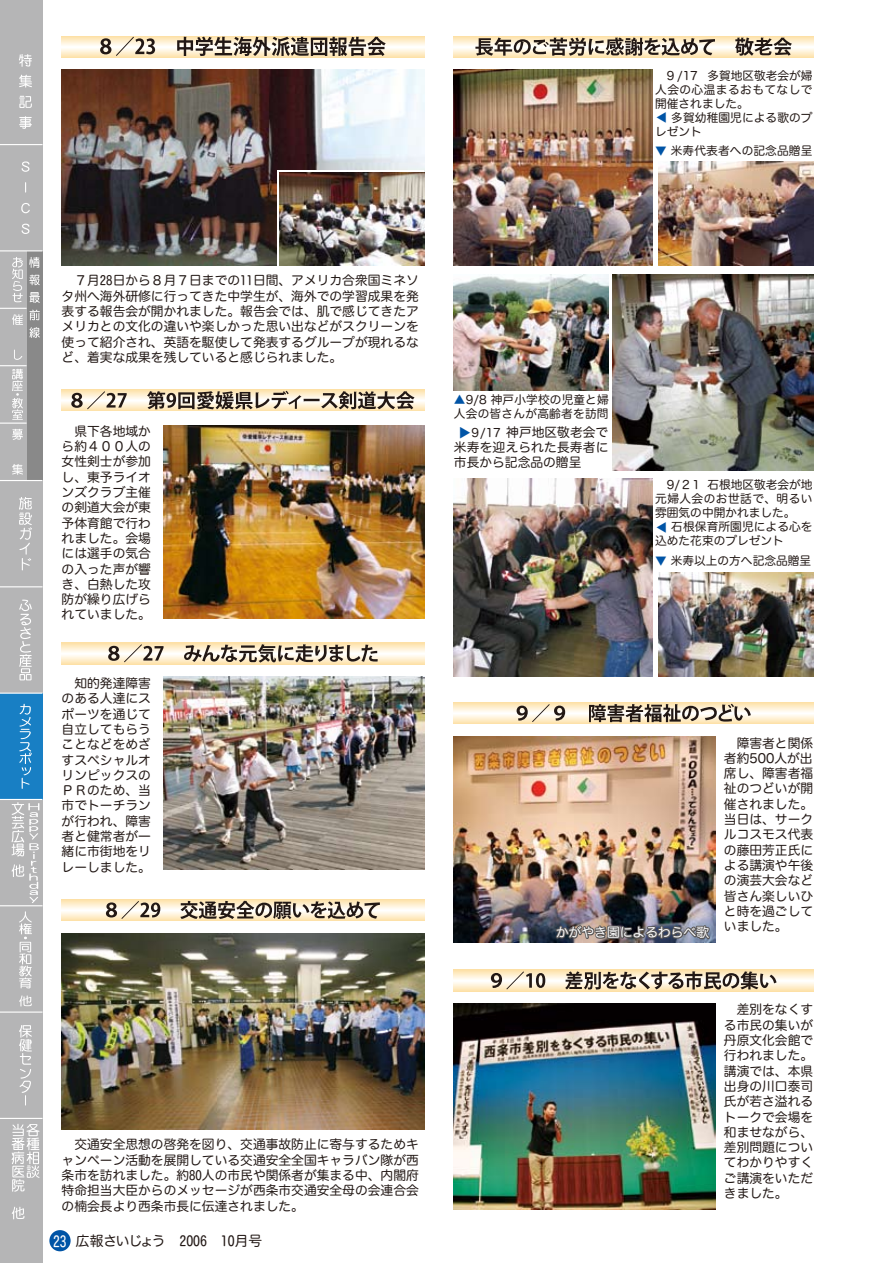
<style>
.page{position:relative;width:893px;height:1263px;background:#fff}
.page>*{position:absolute;margin:0;border:0;box-sizing:border-box;transform-origin:0 0}
.t1{font:13.8px "Hira Maru Pro W4";color:#221815}
.t2{font:12.75px/15.3px "Hira Maru Pro W4 90 pv RKSJ H";color:#221815;text-align:justify}
.t3{font:12.75px "Hira Maru Pro W4 90 pv RKSJ H";color:#fff}
.t4{font:11.7px/14.1px "Hira Maru Pro W4 90 pv RKSJ H";letter-spacing:.01em;color:#221815}
.s1{color:#0054a6}
.s2{font-size:15px;color:#fff}
.s3{font-size:11.7px}
</style>
<div class="page">
<svg style="left:62px;top:389px;width:362px;height:22px"></svg>
<svg style="left:62px;top:643px;width:362px;height:21px"></svg>
<svg style="left:62px;top:899px;width:362px;height:21px"></svg>
<svg style="left:454px;top:702px;width:359px;height:21px"></svg>
<svg style="left:454px;top:970px;width:359px;height:21px"></svg>
<svg style="left:454px;top:36px;width:359px;height:21px"></svg>
<svg style="left:62px;top:36px;width:362px;height:21px"></svg>
<svg style="left:71px;top:391px;width:56px;height:18px"></svg>
<svg style="left:147px;top:391px;width:267px;height:18px"></svg>
<svg style="left:475px;top:38px;width:240px;height:18px"></svg>
<svg style="left:735px;top:38px;width:57px;height:18px"></svg>
<svg style="left:108px;top:644px;width:56px;height:18px"></svg>
<svg style="left:184px;top:644px;width:194px;height:19px"></svg>
<svg style="left:517px;top:704px;width:48px;height:18px"></svg>
<svg style="left:589px;top:704px;width:162px;height:18px"></svg>
<svg style="left:491px;top:971px;width:54px;height:18px"></svg>
<img style="left:164px;top:425px;width:260px;height:193px">
<img style="left:164px;top:677px;width:260px;height:192px">
<img style="left:62px;top:69px;width:362px;height:197px">
<svg style="left:277px;top:170px;width:147px;height:96px"></svg>
<img style="left:280px;top:172px;width:144px;height:94px">
<svg style="left:100px;top:37px;width:55px;height:19px"></svg>
<svg style="left:177px;top:37px;width:209px;height:19px"></svg>
<img style="left:454px;top:1003px;width:261px;height:206px">
<img style="left:454px;top:736px;width:261px;height:207px">
<img style="left:554px;top:856px;width:222px;height:133px">
<svg style="left:106px;top:901px;width:54px;height:18px"></svg>
<svg style="left:180px;top:901px;width:200px;height:18px"></svg>
<div style="left:0;top:0;width:43px;height:1263px;background:#b5b5b6"></div>
<div style="left:0;top:693px;width:43px;height:106px;background:#187fc4"></div>
<div style="left:27px;top:251px;width:16px;height:229px;background:#898989"></div>
<svg style="left:19px;top:54px;width:13px;height:13px"></svg>
<svg style="left:19px;top:75px;width:13px;height:13px"></svg>
<svg style="left:19px;top:96px;width:13px;height:12px"></svg>
<svg style="left:19px;top:116px;width:13px;height:13px"></svg>
<svg style="left:12px;top:1124px;width:27px;height:68px"></svg>
<svg style="left:12px;top:1207px;width:13px;height:12px"></svg>
<svg style="left:19px;top:1025px;width:13px;height:80px"></svg>
<svg style="left:12px;top:802px;width:27px;height:101px"></svg>
<svg style="left:19px;top:497px;width:13px;height:73px"></svg>
<svg style="left:19px;top:600px;width:13px;height:80px"></svg>
<svg style="left:22px;top:161px;width:7px;height:11px"></svg>
<svg style="left:21px;top:203px;width:9px;height:10px"></svg>
<svg style="left:22px;top:224px;width:7px;height:10px"></svg>
<svg style="left:19px;top:704px;width:13px;height:85px"></svg>
<svg style="left:19px;top:911px;width:13px;height:77px"></svg>
<svg style="left:19px;top:995px;width:13px;height:11px"></svg>
<svg style="left:12px;top:464px;width:11px;height:11px"></svg>
<hr style="left:0;top:144px;width:43px;height:1px;background:#fff">
<hr style="left:0;top:250px;width:43px;height:1px;background:#fff">
<hr style="left:0;top:480px;width:43px;height:1px;background:#fff">
<hr style="left:0;top:586px;width:43px;height:1px;background:#fff">
<hr style="left:0;top:693px;width:43px;height:1px;background:#fff">
<hr style="left:0;top:799px;width:43px;height:1px;background:#fff">
<hr style="left:0;top:905px;width:43px;height:1px;background:#fff">
<hr style="left:0;top:1011px;width:43px;height:2px;background:#fff">
<hr style="left:0;top:1118px;width:43px;height:1px;background:#fff">
<svg style="left:0;top:257px;width:40px;height:81px"></svg>
<svg style="left:0;top:350px;width:27px;height:90px"></svg>
<img style="left:453px;top:274px;width:155px;height:116px">
<img style="left:612px;top:274px;width:201px;height:196px">
<img style="left:658px;top:161px;width:155px;height:105px">
<img style="left:454px;top:69px;width:198px;height:197px">
<img style="left:454px;top:479px;width:198px;height:198px">
<img style="left:658px;top:572px;width:155px;height:105px">
<img style="left:62px;top:933px;width:362px;height:196px">
<div style="left:49px;top:1230px;width:22px;height:21px;background:#0054a6;border-radius:50%"></div>
<p class="t4" style="left:655px;top:68px;width:159px;text-align:justify">　9 /17 多賀地区敬老会が婦人会の心温まるおもてなしで開催されました。</p>
<p class="t4" style="left:655px;top:110px;width:159px;text-indent:16px">多賀幼稚園児による歌のプレゼント</p>
<p class="t4" style="left:655px;top:143px;width:159px"><span class="s1">▼</span> 米寿代表者への記念品贈呈</p>
<p class="t2" style="left:62px;top:272px;width:359px">　７月28日から８月７日までの11日間、アメリカ合衆国ミネソタ州へ海外研修に行ってきた中学生が、海外での学習成果を発表する報告会が開かれました。報告会では、肌で感じてきたアメリカとの文化の違いや楽しかった思い出などがスクリーンを使って紹介され、英語を駆使して発表するグループが現れるなど、着実な成果を残していると感じられました。</p>
<p class="t2" style="left:62px;top:422px;width:91px">　県下各地域から約４００人の女性剣士が参加し、東予ライオンズクラブ主催の剣道大会が東予体育館で行われました。会場には選手の気合の入った声が響き、白熱した攻防が繰り広げられていました。</p>
<p class="t2" style="left:62px;top:675px;width:91px">　知的発達障害のある人達にスポーツを通じて自立してもらうことなどをめざすスペシャルオリンピックスのＰＲのため、当市でトーチランが行われ、障害者と健常者が一緒に市街地をリレーしました。</p>
<p class="t2" style="left:62px;top:1136px;width:359px">　交通安全思想の啓発を図り、交通事故防止に寄与するためキャンペーン活動を展開している交通安全全国キャラバン隊が西条市を訪れました。約80人の市民や関係者が集まる中、内閣府特命担当大臣からのメッセージが西条市交通安全母の会連合会の楠会長より西条市長に伝達されました。</p>
<p class="t1" style="left:53px;top:1229px;width:211px"><span class="s2">23</span> 広報さいじょう　2006　10月号</p>
<p class="t4" style="left:454px;top:392px;width:156px"><span class="s1">▲</span>9/8 神戸小学校の児童と婦人会の皆さんが高齢者を訪問</p>
<p class="t2" style="left:454px;top:423px;width:156px;text-indent:17px"><span class="s3">9/17</span> 神戸地区敬老会で米寿を迎えられた長寿者に市長から記念品の贈呈</p>
<p class="t4" style="left:655px;top:477px;width:159px;text-align:justify">　9/２１ 石根地区敬老会が地元婦人会のお世話で、明るい雰囲気の中開かれました。</p>
<p class="t4" style="left:655px;top:519px;width:159px;text-indent:16px">石根保育所園児による心を込めた花束のプレゼント</p>
<p class="t4" style="left:655px;top:553px;width:157px"><span class="s1">▼</span> 米寿以上の方へ記念品贈呈</p>
<p class="t3" style="left:556px;top:921px;width:155px">かがやき園によるわらべ歌</p>
<p class="t2" style="left:724px;top:734px;width:91px">　障害者と関係者約500人が出席し、障害者福祉のつどいが開催されました。当日は、サークルコスモス代表の藤田芳正氏による講演や午後の演芸大会など皆さん楽しいひと時を過ごしていました。</p>
<p class="t2" style="left:724px;top:1001px;width:91px">　差別をなくする市民の集いが丹原文化会館で行われました。講演では、本県出身の川口泰司氏が若さ溢れるトークで会場を和ませながら、差別問題についてわかりやすくご講演をいただきました。</p>
</div>
